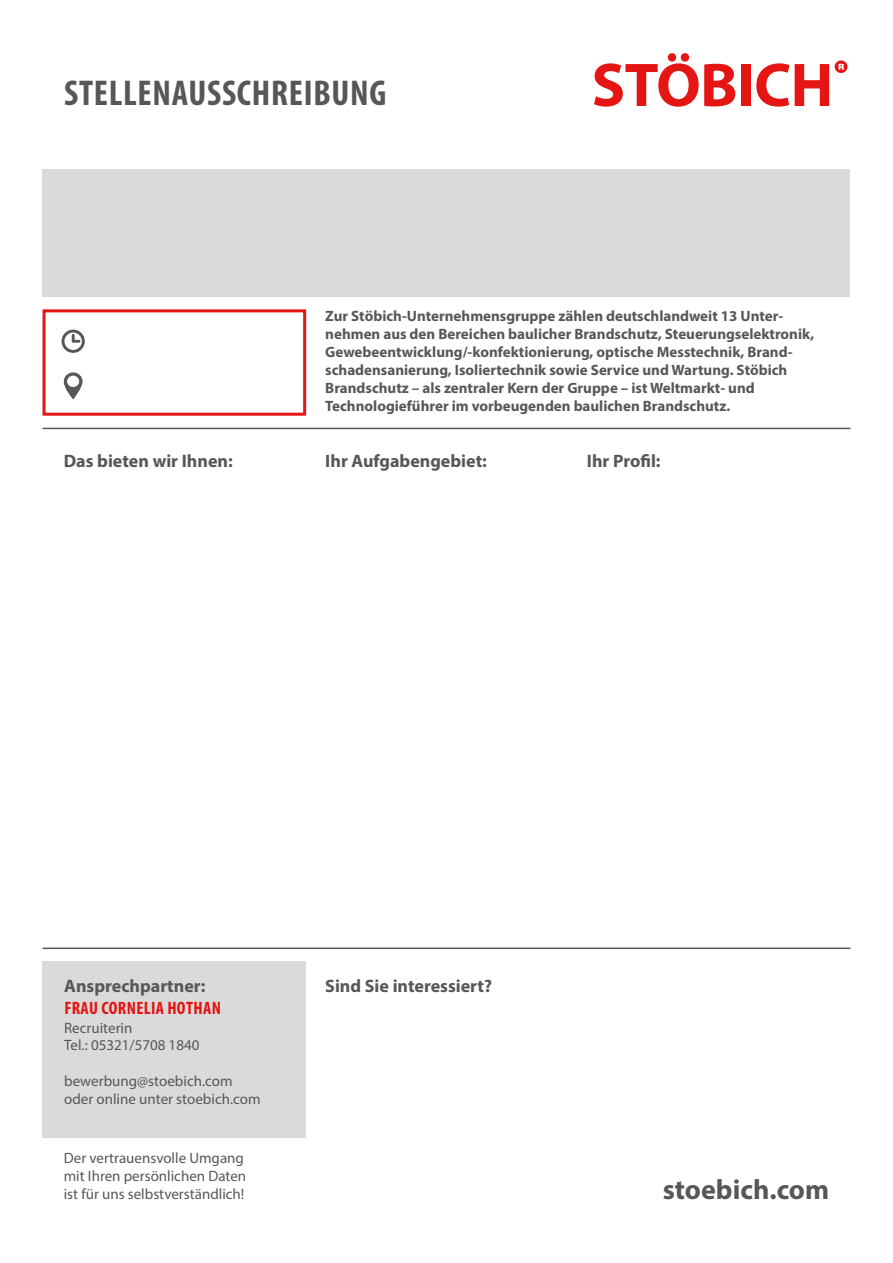
<style>
.page{position:relative;width:893px;height:1263px;background:#fff}
.page>*{position:absolute;margin:0;border:0;box-sizing:border-box;transform-origin:0 0}
.t1{font:700 condensed 36px "Myriad Pro";letter-spacing:.02em;color:#575756}
.t2{font:700 28.05px "Myriad Pro";color:#575756}
.t3{font:700 18px "Myriad Pro";color:#575756}
.t4{font:700 condensed 18px "Myriad Pro";letter-spacing:.02em;color:#e41513}
.t5{font:700 15px/18px "Myriad Pro";color:#575756}
.t6{font:15px/18px "Myriad Pro";color:#575756}
</style>
<div class="page">
<svg style="left:835px;top:60px;width:12px;height:13px"></svg>
<svg style="left:594px;top:53px;width:141px;height:54px"></svg>
<div style="left:741px;top:64px;width:10px;height:42px;background:#e41513"></div>
<svg style="left:756px;top:63px;width:33px;height:44px"></svg>
<svg style="left:795px;top:64px;width:34px;height:42px"></svg>
<div style="left:43px;top:309px;width:263px;height:107px;border:3px solid #e41513"></div>
<div style="left:43px;top:169px;width:807px;height:128px;background:#dadada"></div>
<div style="left:43px;top:961px;width:263px;height:176px;background:#dadada"></div>
<svg style="left:64px;top:372px;width:19px;height:27px"></svg>
<hr style="left:43px;top:947px;width:807px;height:2px;background:#575756">
<hr style="left:43px;top:428px;width:807px;height:1px;background:#575756">
<svg style="left:62px;top:330px;width:23px;height:23px"></svg>
<h1 class="t1" style="left:64px;top:71px;width:324px">STELLENAUSSCHREIBUNG</h1>
<p class="t5" style="left:325px;top:306px;width:490px">Zur Stöbich-Unternehmensgruppe zählen deutschlandweit 13 Unter&shy;nehmen aus den Bereichen baulicher Brandschutz, Steuerungselektronik, Gewebeentwicklung/-konfektionierung, optische Messtechnik, Brand&shy;schadensanierung, Isoliertechnik sowie Service und Wartung. Stöbich Brandschutz – als zentraler Kern der Gruppe – ist Weltmarkt- und Technologieführer im vorbeugenden baulichen Brandschutz.</p>
<p class="t3" style="left:64px;top:450px;width:170px">Das bieten wir Ihnen:</p>
<p class="t3" style="left:325px;top:450px;width:163px">Ihr Aufgabengebiet:</p>
<p class="t3" style="left:587px;top:450px;width:75px">Ihr Profil:</p>
<p class="t3" style="left:64px;top:974px;width:143px">Ansprechpartner:</p>
<p class="t4" style="left:64px;top:997px;width:158px">FRAU CORNELIA HOTHAN</p>
<p class="t6" style="left:64px;top:1019px;width:137px;line-height:17.4px">Recruiterin<br>Tel.: 05321/5708 1840</p>
<p class="t6" style="left:64px;top:1072px;width:198px">bewerbung@stoebich.com oder online unter stoebich.com</p>
<p class="t6" style="left:64px;top:1149px;width:184px">Der vertrauensvolle Umgang mit Ihren persönlichen Daten ist für uns selbstverständlich!</p>
<p class="t3" style="left:325px;top:974px;width:168px">Sind Sie interessiert?</p>
<h2 class="t2" style="left:663px;top:1171px;width:168px">stoebich.com</h2>
</div>
